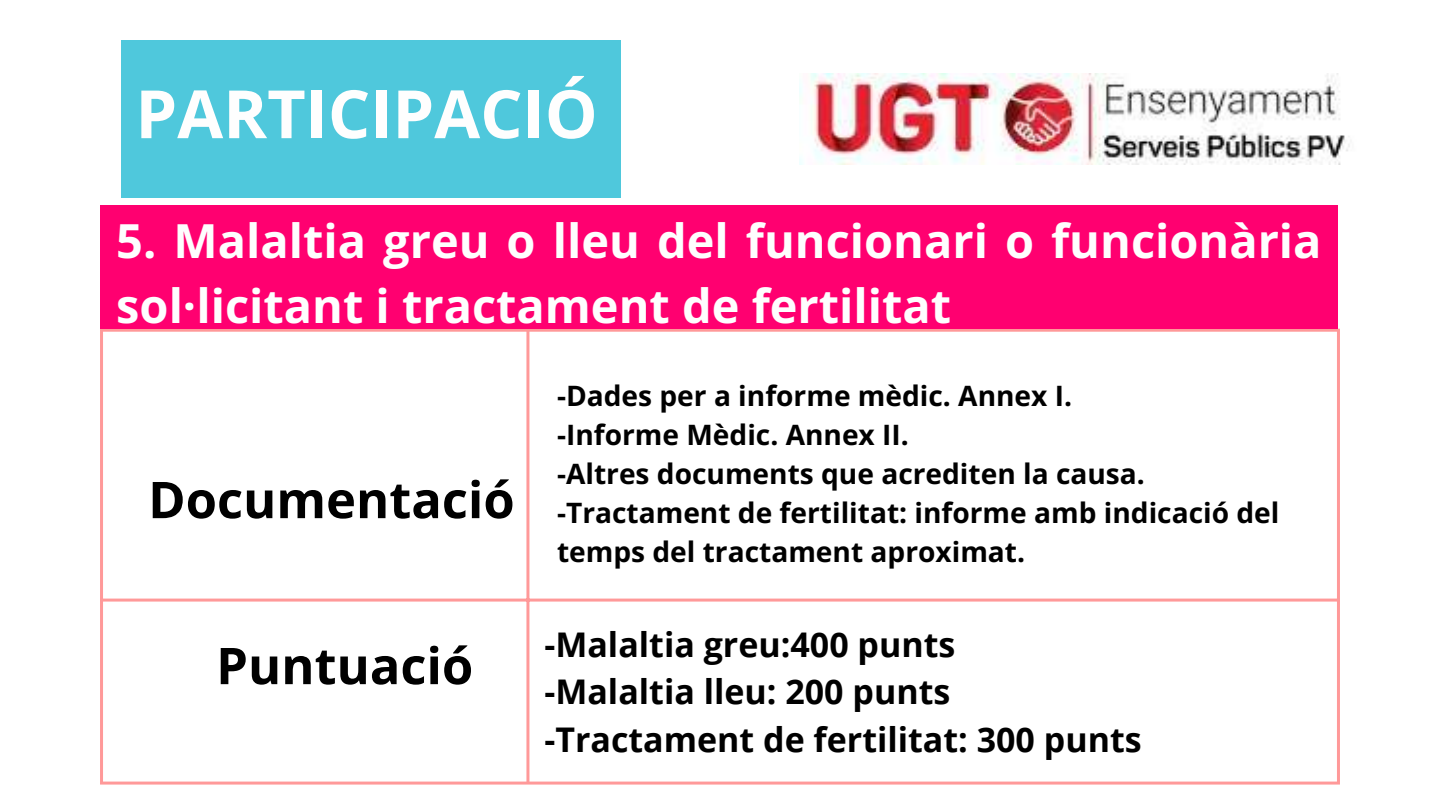
<style>
.page{position:relative;width:1440px;height:810px;background:#fff}
.page>*{position:absolute;margin:0;border:0;box-sizing:border-box;transform-origin:0 0}
.t1{font:700 66.7px "Open Sans";color:#fefefe}
.t2{font:700 50.7px "Open Sans";color:#000}
.t3{font:700 46.9px/65.2px "Open Sans";color:#fefefe}
.t4{font:700 34px/47.2px "Open Sans";color:#000}
.t5{font:700 28.1px/39px "Open Sans";color:#000}
</style>
<div class="page">
<img style="left:799px;top:74px;width:551px;height:90px">
<div style="left:122px;top:40px;width:498px;height:158px;background:#4fc8dc"></div>
<hr style="left:100px;top:332px;width:3px;height:450px;background:#f99">
<hr style="left:526px;top:332px;width:3px;height:450px;background:#f99">
<hr style="left:1337px;top:332px;width:3px;height:450px;background:#f99">
<hr style="left:100px;top:329px;width:1240px;height:3px;background:#f99">
<hr style="left:100px;top:599px;width:1240px;height:3px;background:#f99">
<hr style="left:100px;top:782px;width:1240px;height:3px;background:#f99">
<div style="left:100px;top:205px;width:1238px;height:124px;background:#ff0070"></div>
<h1 class="t1" style="left:135px;top:67px;width:464px">PARTICIPACIÓ</h1>
<h3 class="t3" style="left:116px;top:207px;width:1207px">5. Malaltia greu o lleu del funcionari o funcionària sol·licitant i tractament de fertilitat</h3>
<h2 class="t2" style="left:148px;top:464px;width:368px">Documentació</h2>
<h2 class="t2" style="left:216px;top:630px;width:259px">Puntuació</h2>
<p class="t5" style="left:557px;top:375px;width:724px">-Dades per a informe mèdic. Annex I.<br>-Informe Mèdic. Annex II.<br>-Altres documents que acrediten la causa. -Tractament de fertilitat: informe amb indicació del temps del tractament aproximat.</p>
<p class="t4" style="left:544px;top:620px;width:599px">-Malaltia greu:400 punts<br>-Malaltia lleu: 200 punts -Tractament de fertilitat: 300 punts</p>
</div>
